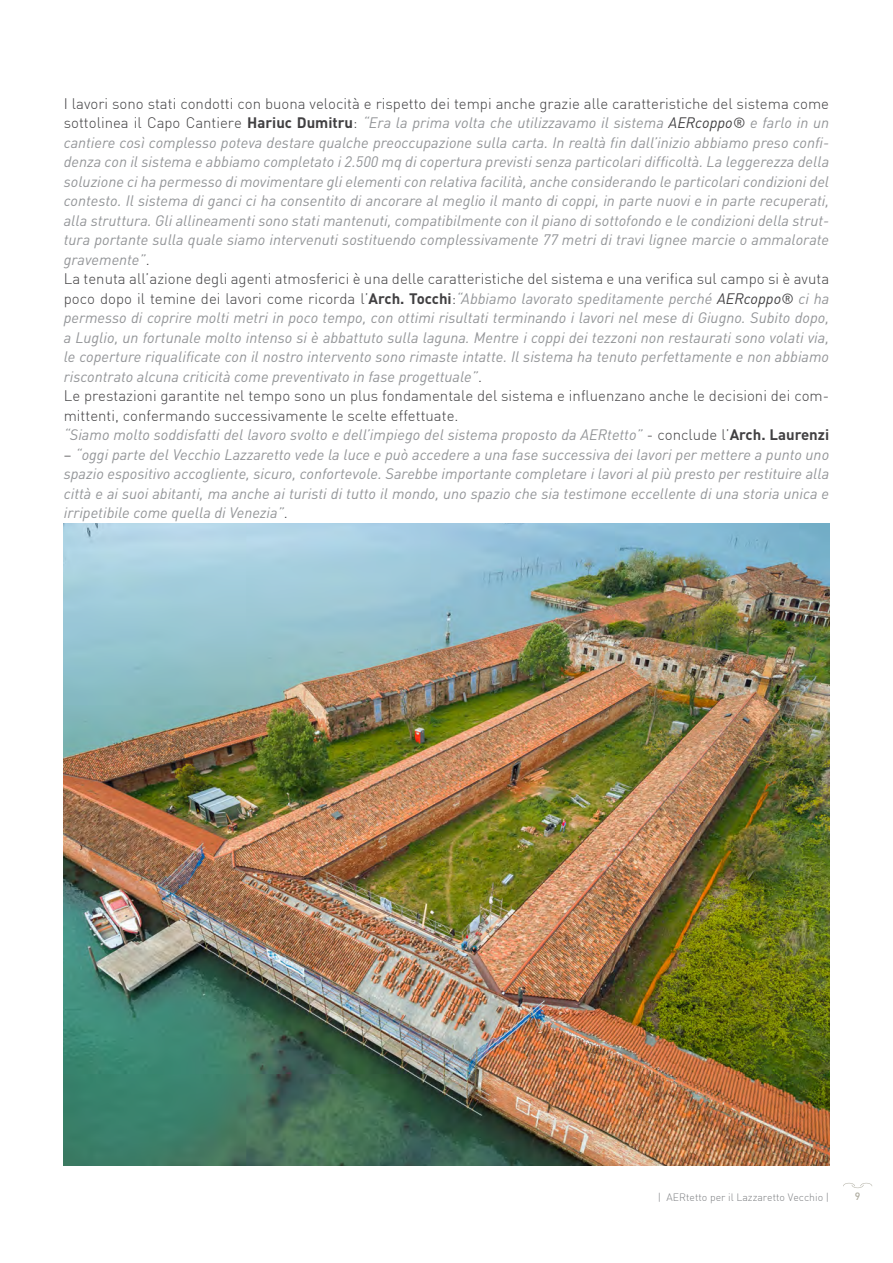
<style>
.page{position:relative;width:893px;height:1263px;background:#fff}
.page>*{position:absolute;margin:0;border:0;box-sizing:border-box;transform-origin:0 0}
.t1{font:italic 15px/19.5px "DIN";color:#939598}
.t2{font:300 10.5px "DIN";color:#808285}
.t3{font:500 10.5px "DIN";color:#b0aea2}
.s1{font-weight:300;font-style:normal;color:#414042}
.s2{font-weight:700;font-style:normal;color:#414042}
.s3{color:#414042}
</style>
<div class="page">
<svg style="left:843px;top:1183px;width:29px;height:5px"></svg>
<img style="left:64px;top:523px;width:765px;height:642px">
<p class="t1" style="left:64px;top:93px;width:767px"><span class="s1">I lavori sono stati condotti con buona velocità e rispetto dei tempi anche grazie alle caratteristiche del sistema come sottolinea il Capo Cantiere</span> <span class="s2">Hariuc Dumitru</span><span class="s1">:</span> “Era la prima volta che utilizzavamo il sistema <span class="s3">AERcoppo®</span> e farlo in un cantiere così complesso poteva destare qualche preoccupazione sulla carta. In realtà fin dall’inizio abbiamo preso confi&shy;denza con il sistema e abbiamo completato i 2.500 mq di copertura previsti senza particolari difficoltà. La leggerezza della soluzione ci ha permesso di movimentare gli elementi con relativa facilità, anche considerando le particolari condizioni del contesto. Il sistema di ganci ci ha consentito di ancorare al meglio il manto di coppi, in parte nuovi e in parte recuperati, alla struttura. Gli allineamenti sono stati mantenuti, compatibilmente con il piano di sottofondo e le condizioni della strut&shy;tura portante sulla quale siamo intervenuti sostituendo complessivamente 77 metri di travi lignee marcie o ammalorate gravemente”<span class="s1">.<br>La tenuta all’azione degli agenti atmosferici è una delle caratteristiche del sistema e una verifica sul campo si è avuta poco dopo il temine dei lavori come ricorda l’</span><span class="s2">Arch. Tocchi</span><span class="s1">:</span>“Abbiamo lavorato speditamente perché <span class="s3">AERcoppo®</span> ci ha permesso di coprire molti metri in poco tempo, con ottimi risultati terminando i lavori nel mese di Giugno. Subito dopo, a Luglio, un fortunale molto intenso si è abbattuto sulla laguna. Mentre i coppi dei tezzoni non restaurati sono volati via, le coperture riqualificate con il nostro intervento sono rimaste intatte. Il sistema ha tenuto perfettamente e non abbiamo riscontrato alcuna criticità come preventivato in fase progettuale”<span class="s1">.<br>Le prestazioni garantite nel tempo sono un plus fondamentale del sistema e influenzano anche le decisioni dei com&shy;mittenti, confermando successivamente le scelte effettuate.<br></span>“Siamo molto soddisfatti del lavoro svolto e dell’impiego del sistema proposto da AERtetto” <span class="s1">- conclude l’</span><span class="s2">Arch. Laurenzi</span></p>
<p class="t1" style="left:64px;top:444px;width:767px;text-align:justify"><span class="s1">–</span> “oggi parte del Vecchio Lazzaretto vede la luce e può accedere a una fase successiva dei lavori per mettere a punto uno spazio espositivo accogliente, sicuro, confortevole. Sarebbe importante completare i lavori al più presto per restituire alla città e ai suoi abitanti, ma anche ai turisti di tutto il mondo, uno spazio che sia testimone eccellente di una storia unica e irripetibile come quella di Venezia”<span class="s1">.</span></p>
<p class="t2" style="left:658px;top:1190px;width:173px">| AERtetto per il Lazzaretto Vecchio |</p>
<p class="t3" style="left:855px;top:1190px;width:7px">9</p>
</div>
